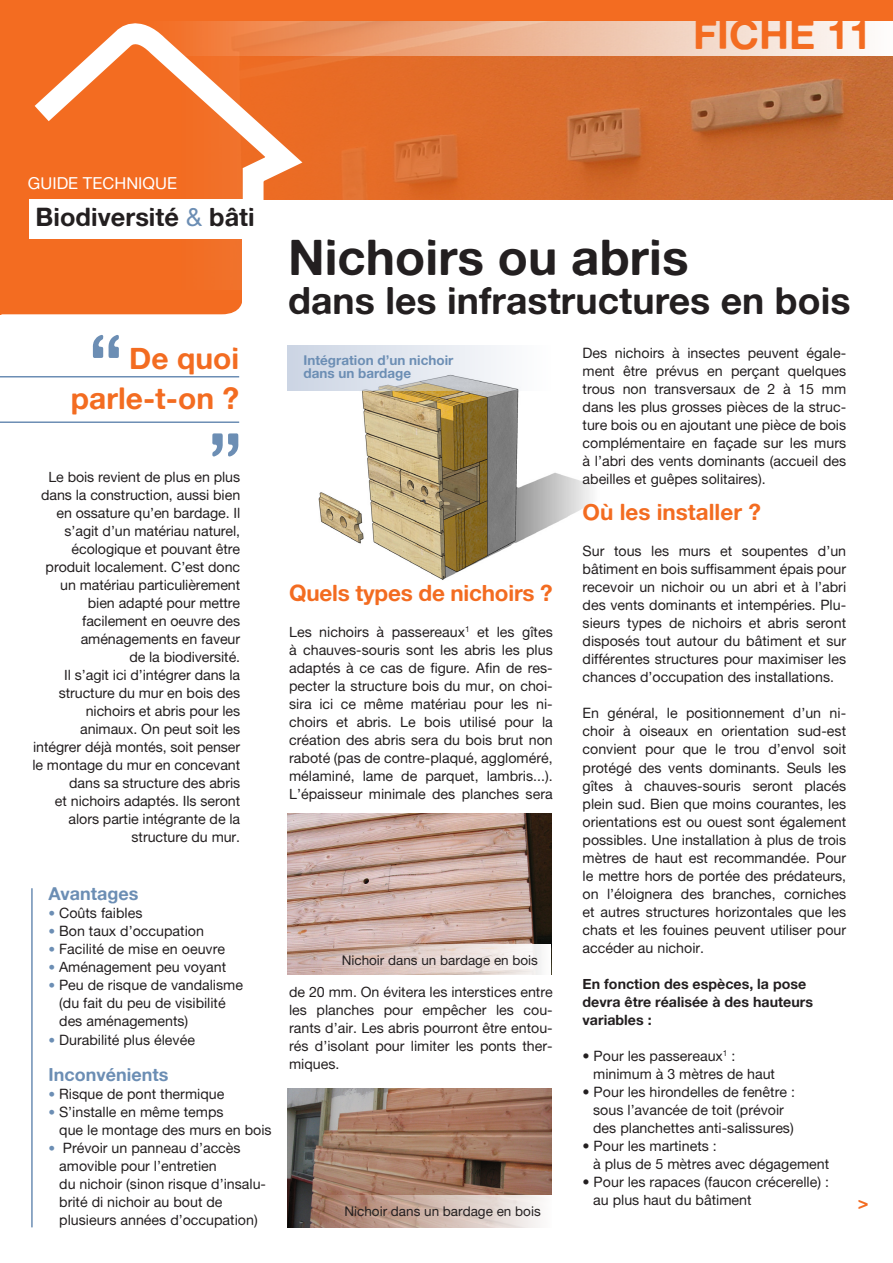
<style>
.page{position:relative;width:893px;height:1263px;background:#fff}
.page>*{position:absolute;margin:0;border:0;box-sizing:border-box;transform-origin:0 0}
.t1{font:73.5px "Alte Haas Grotesk Bold";color:#6c8eb4}
.t2{font:49.5px "Alte Haas Grotesk Bold";color:#231f20}
.t3{font:40.5px "Alte Haas Grotesk Bold";color:#f36c21}
.t4{font:37.5px "Alte Haas Grotesk Bold";color:#231f20}
.t5{font:30px "Alte Haas Grotesk Bold";color:#f36c21}
.t6{font:25.35px "Alte Haas Grotesk Bold";color:#231f20}
.t7{font:22.5px "Alte Haas Grotesk Bold";letter-spacing:-.01em;color:#f36c21}
.t8{font:18px "Alte Haas Grotesk Bold";color:#6c8eb4}
.t9{font:18px "Alte Haas Grotesk Bold";color:#f36c21}
.t10{font:16.5px "Alte Haas Grotesk";color:#fff}
.t11{font:14.25px/18px "Alte Haas Grotesk";color:#231f20;text-align:justify}
.t12{font:14.25px/18px "Alte Haas Grotesk Bold";color:#231f20}
.t13{font:13.5px "Alte Haas Grotesk";color:#231f20}
.t14{font:13.5px "Alte Haas Grotesk Bold";color:#6c8eb4}
.s1{font-family:"Alte Haas Grotesk";color:#6c8eb4}
.s2{font-size:13.5px;color:#6c8eb4}
</style>
<div class="page">
<div style="left:0;top:0;width:893px;height:240px;background:#f36c21"></div>
<img style="left:321px;top:56px;width:572px;height:144px">
<div style="left:242px;top:200px;width:651px;height:155px;background:#fff"></div>
<svg style="left:34px;top:25px;width:287px;height:175px"></svg>
<div style="left:29px;top:199px;width:232px;height:40px;background:#fff"></div>
<svg style="left:136px;top:21px;width:757px;height:35px"></svg>
<div style="left:1px;top:239px;width:241px;height:76px;background:#f36c21"></div>
<img style="left:312px;top:390px;width:281px;height:190px">
<hr style="left:0;top:376px;width:239px;height:1px;background:#6c8eb4">
<hr style="left:0;top:421px;width:239px;height:2px;background:#6c8eb4">
<hr style="left:31px;top:888px;width:2px;height:339px;background:#6c8eb4">
<img style="left:287px;top:814px;width:264px;height:161px">
<img style="left:287px;top:1089px;width:264px;height:139px">
<svg style="left:287px;top:345px;width:232px;height:45px"></svg>
<svg style="left:318px;top:1195px;width:233px;height:33px"></svg>
<svg style="left:315px;top:944px;width:236px;height:31px"></svg>
<p class="t3" style="left:693px;top:9px;width:180px">FICHE 11</p>
<p class="t10" style="left:28px;top:173px;width:151px">GUIDE TECHNIQUE</p>
<p class="t6" style="left:36px;top:202px;width:221px">Biodiversité <span class="s1">&amp;</span> bâti</p>
<p class="t1" style="left:89px;top:315px;width:36px">“</p>
<p class="t5" style="left:129px;top:340px;width:111px">De quoi</p>
<p class="t5" style="left:71px;top:380px;width:170px">parle-t-on ?</p>
<p class="t1" style="left:208px;top:414px;width:36px">”</p>
<p class="t11" style="left:48px;top:467px;width:193px">Le bois revient de plus en plus</p>
<p class="t11" style="left:41px;top:485px;width:201px">dans la construction, aussi bien</p>
<p class="t11" style="left:46px;top:503px;width:196px;text-align:right">en ossature qu’en bardage. Il s’agit d’un matériau naturel, écologique et pouvant être produit localement. C’est donc un matériau particulièrement bien adapté pour mettre facilement en oeuvre des aménagements en faveur<br>de la biodiversité.</p>
<p class="t11" style="left:32px;top:665px;width:209px;text-align:right">Il s’agit ici d’intégrer dans la structure du mur en bois des nichoirs et abris pour les animaux. On peut soit les intégrer déjà montés, soit penser le montage du mur en concevant dans sa structure des abris<br>et nichoirs adaptés. Ils seront alors partie intégrante de la structure du mur.</p>
<p class="t8" style="left:49px;top:883px;width:92px">Avantages</p>
<p class="t11" style="left:49px;top:904px;width:95px"><span class="s2">•</span> Coûts faibles</p>
<p class="t11" style="left:49px;top:922px;width:157px"><span class="s2">•</span> Bon taux d’occupation</p>
<p class="t11" style="left:49px;top:940px;width:178px"><span class="s2">•</span> Facilité de mise en oeuvre</p>
<p class="t11" style="left:49px;top:958px;width:179px"><span class="s2">•</span> Aménagement peu voyant</p>
<p class="t11" style="left:49px;top:976px;width:196px"><span class="s2">•</span> Peu de risque de vandalisme</p>
<p class="t11" style="left:59px;top:994px;width:168px">(du fait du peu de visibilité</p>
<p class="t11" style="left:59px;top:1012px;width:131px">des aménagements)</p>
<p class="t11" style="left:49px;top:1030px;width:148px"><span class="s2">•</span> Durabilité plus élevée</p>
<p class="t8" style="left:49px;top:1063px;width:122px">Inconvénients</p>
<p class="t11" style="left:49px;top:1084px;width:177px"><span class="s2">•</span> Risque de pont thermique</p>
<p class="t11" style="left:49px;top:1102px;width:176px"><span class="s2">•</span> S’installe en même temps</p>
<p class="t11" style="left:59px;top:1120px;width:214px">que le montage des murs en bois</p>
<p class="t11" style="left:49px;top:1138px;width:194px"><span class="s2">•</span> Prévoir un panneau d’accès</p>
<p class="t11" style="left:59px;top:1156px;width:208px;text-align:left">amovible pour l’entretien<br>du nichoir (sinon risque d’insalu&shy;brité di nichoir au bout de plusieurs années d’occupation)</p>
<p class="t2" style="left:288px;top:226px;width:402px">Nichoirs ou abris</p>
<p class="t4" style="left:288px;top:277px;width:564px">dans les infrastructures en bois</p>
<p class="t14" style="left:303px;top:351px;width:151px">Intégration d’un nichoir</p>
<p class="t14" style="left:303px;top:365px;width:109px">dans un bardage</p>
<p class="t7" style="left:289px;top:579px;width:265px">Quels types de nichoirs ?</p>
<p class="t11" style="left:289px;top:623px;width:265px">Les nichoirs à passereaux<sup>1</sup> et les gîtes à chauves-souris sont les abris les plus adaptés à ce cas de figure. Afin de res&shy;pecter la structure bois du mur, on choi&shy;sira ici ce même matériau pour les ni&shy;choirs et abris. Le bois utilisé pour la création des abris sera du bois brut non raboté (pas de contre-plaqué, aggloméré, mélaminé, lame de parquet, lambris...).<br>L’épaisseur minimale des planches sera</p>
<p class="t13" style="left:342px;top:952px;width:198px">Nichoir dans un bardage en bois</p>
<p class="t11" style="left:289px;top:983px;width:265px">de 20 mm. On évitera les interstices entre les planches pour empêcher les cou&shy;rants d’air. Les abris pourront être entou&shy;rés d’isolant pour limiter les ponts ther&shy;miques.</p>
<p class="t13" style="left:344px;top:1203px;width:198px">Nichoir dans un bardage en bois</p>
<p class="t11" style="left:583px;top:344px;width:265px">Des nichoirs à insectes peuvent égale&shy;ment être prévus en perçant quelques trous non transversaux de 2 à 15 mm dans les plus grosses pièces de la struc&shy;ture bois ou en ajoutant une pièce de bois complémentaire en façade sur les murs à l’abri des vents dominants (accueil des abeilles et guêpes solitaires).</p>
<p class="t7" style="left:583px;top:498px;width:180px">Où les installer ?</p>
<p class="t11" style="left:583px;top:542px;width:265px">Sur tous les murs et soupentes d’un bâtiment en bois suffisamment épais pour recevoir un nichoir ou un abri et à l’abri des vents dominants et intempéries. Plu&shy;sieurs types de nichoirs et abris seront disposés tout autour du bâtiment et sur différentes structures pour maximiser les chances d’occupation des installations.</p>
<p class="t11" style="left:583px;top:704px;width:265px">En général, le positionnement d’un ni&shy;choir à oiseaux en orientation sud-est convient pour que le trou d’envol soit protégé des vents dominants. Seuls les gîtes à chauves-souris seront placés plein sud. Bien que moins courantes, les orientations est ou ouest sont également possibles. Une installation à plus de trois mètres de haut est recommandée. Pour le mettre hors de portée des prédateurs, on l’éloignera des branches, corniches et autres structures horizontales que les chats et les fouines peuvent utiliser pour accéder au nichoir.</p>
<p class="t12" style="left:583px;top:974px;width:232px">En fonction des espèces, la pose devra être réalisée à des hauteurs variables :</p>
<p class="t11" style="left:583px;top:1046px;width:154px">• Pour les passereaux<sup>1</sup> :</p>
<p class="t11" style="left:593px;top:1064px;width:183px">minimum à 3 mètres de haut</p>
<p class="t11" style="left:583px;top:1082px;width:214px">• Pour les hirondelles de fenêtre :</p>
<p class="t11" style="left:593px;top:1100px;width:202px">sous l’avancée de toit (prévoir des planchettes anti-salissures)</p>
<p class="t11" style="left:583px;top:1136px;width:136px">• Pour les martinets :</p>
<p class="t11" style="left:593px;top:1154px;width:237px">à plus de 5 mètres avec dégagement</p>
<p class="t11" style="left:583px;top:1172px;width:248px">• Pour les rapaces (faucon crécerelle) :</p>
<p class="t11" style="left:593px;top:1190px;width:160px">au plus haut du bâtiment</p>
<p class="t9" style="left:858px;top:1192px;width:12px">&gt;</p>
</div>
